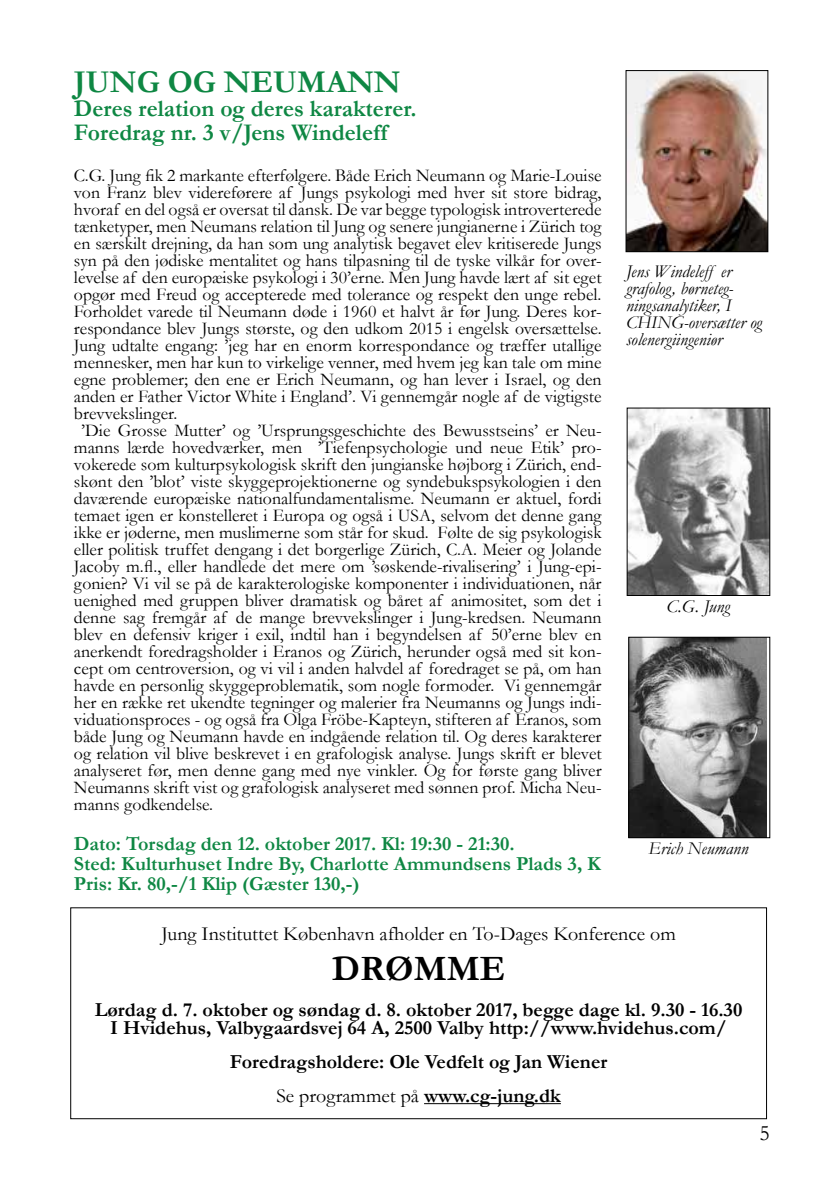
<style>
.page{position:relative;width:840px;height:1191px;background:#fff}
.page>*{position:absolute;margin:0;border:0;box-sizing:border-box;transform-origin:0 0}
.t1{font:700 36px "Garamond";color:#000}
.t2{font:700 32px "Garamond";color:#0e8743}
.t3{font:700 24px/24px "Garamond";color:#0e8743}
.t4{font:22px "Garamond";color:#000}
.t5{font:700 20px/18px "Garamond";color:#000;text-align:center}
.t6{font:700 20px/20px "Garamond";color:#0e8743}
.t7{font:20px "Garamond";color:#000}
.t8{font:18px "Garamond";color:#000}
.t9{font:italic 18px/17px "Garamond";color:#000}
.s1{font-weight:400}
</style>
<div class="page">
<img style="left:628px;top:410px;width:139px;height:184px">
<div style="left:626px;top:408px;width:143px;height:188px;border:1px solid #000"></div>
<img style="left:630px;top:639px;width:136px;height:197px">
<div style="left:628px;top:637px;width:141px;height:201px;border:1px solid #000"></div>
<hr style="left:424px;top:1103px;width:136px;height:1px;background:#000">
<div style="left:70px;top:907px;width:696px;height:212px;border:1px solid #000"></div>
<img style="left:627px;top:72px;width:138px;height:178px">
<div style="left:625px;top:70px;width:142px;height:182px;border:1px solid #000"></div>
<h2 class="t2" style="left:74px;top:60px;width:328px">JUNG OG NEUMANN</h2>
<h3 class="t3" style="left:74px;top:96px;width:344px">Deres relation og deres karakterer.<br>Foredrag nr. 3 v/Jens Windeleff</h3>
<p class="t8" style="left:74px;top:163px;width:529px">C.G. Jung fik 2 markante efterfølgere. Både Erich Neumann og Marie-Louise</p>
<p class="t8" style="left:74px;top:180px;width:528px">von Franz blev videreførere af Jungs psykologi med hver sit store bidrag,</p>
<p class="t8" style="left:74px;top:197px;width:528px">hvoraf en del også er oversat til dansk. De var begge typologisk introverterede</p>
<p class="t8" style="left:74px;top:214px;width:529px">tænketyper, men Neumans relation til Jung og senere jungianerne i Zürich tog</p>
<p class="t8" style="left:74px;top:231px;width:529px">en særskilt drejning, da han som ung analytisk begavet elev kritiserede Jungs</p>
<p class="t8" style="left:74px;top:248px;width:529px">syn på den jødiske mentalitet og hans tilpasning til de tyske vilkår for over-</p>
<p class="t8" style="left:74px;top:265px;width:528px">levelse af den europæiske psykologi i 30’erne. Men Jung havde lært af sit eget</p>
<p class="t8" style="left:74px;top:282px;width:528px">opgør med Freud og accepterede med tolerance og respekt den unge rebel.</p>
<p class="t8" style="left:74px;top:299px;width:529px">Forholdet varede til Neumann døde i 1960 et halvt år før Jung. Deres kor-</p>
<p class="t8" style="left:74px;top:316px;width:529px">respondance blev Jungs største, og den udkom 2015 i engelsk oversættelse.</p>
<p class="t8" style="left:74px;top:333px;width:529px">Jung udtalte engang: ’jeg har en enorm korrespondance og træffer utallige</p>
<p class="t8" style="left:74px;top:350px;width:528px">mennesker, men har kun to virkelige venner, med hvem jeg kan tale om mine</p>
<p class="t8" style="left:74px;top:367px;width:529px">egne problemer; den ene er Erich Neumann, og han lever i Israel, og den</p>
<p class="t8" style="left:74px;top:384px;width:529px">anden er Father Victor White i England’. Vi gennemgår nogle af de vigtigste</p>
<p class="t8" style="left:74px;top:401px;width:105px">brevvekslinger.</p>
<p class="t8" style="left:81px;top:418px;width:521px">’Die Grosse Mutter’ og ’Ursprungsgeschichte des Bewusstseins’ er Neu-</p>
<p class="t8" style="left:74px;top:435px;width:529px">manns lærde hovedværker, men ’Tiefenpsychologie und neue Etik’ pro-</p>
<p class="t8" style="left:74px;top:452px;width:529px">vokerede som kulturpsykologisk skrift den jungianske højborg i Zürich, end-</p>
<p class="t8" style="left:74px;top:469px;width:529px">skønt den ’blot’ viste skyggeprojektionerne og syndebukspsykologien i den</p>
<p class="t8" style="left:74px;top:486px;width:529px">daværende europæiske nationalfundamentalisme. Neumann er aktuel, fordi</p>
<p class="t8" style="left:74px;top:503px;width:528px">temaet igen er konstelleret i Europa og også i USA, selvom det denne gang</p>
<p class="t8" style="left:74px;top:520px;width:529px">ikke er jøderne, men muslimerne som står for skud. Følte de sig psykologisk</p>
<p class="t8" style="left:74px;top:537px;width:529px">eller politisk truffet dengang i det borgerlige Zürich, C.A. Meier og Jolande</p>
<p class="t8" style="left:74px;top:554px;width:529px">Jacoby m.fl., eller handlede det mere om ’søskende-rivalisering’ i Jung-epi-</p>
<p class="t8" style="left:74px;top:571px;width:529px">gonien? Vi vil se på de karakterologiske komponenter i individuationen, når</p>
<p class="t8" style="left:74px;top:588px;width:528px">uenighed med gruppen bliver dramatisk og båret af animositet, som det i</p>
<p class="t8" style="left:74px;top:605px;width:529px">denne sag fremgår af de mange brevvekslinger i Jung-kredsen. Neumann</p>
<p class="t8" style="left:74px;top:622px;width:528px">blev en defensiv kriger i exil, indtil han i begyndelsen af 50’erne blev en</p>
<p class="t8" style="left:74px;top:639px;width:529px">anerkendt foredragsholder i Eranos og Zürich, herunder også med sit kon-</p>
<p class="t8" style="left:74px;top:656px;width:529px">cept om centroversion, og vi vil i anden halvdel af foredraget se på, om han</p>
<p class="t8" style="left:74px;top:673px;width:529px">havde en personlig skyggeproblematik, som nogle formoder. Vi gennemgår</p>
<p class="t8" style="left:74px;top:690px;width:529px">her en række ret ukendte tegninger og malerier fra Neumanns og Jungs indi-</p>
<p class="t8" style="left:74px;top:707px;width:528px">viduationsproces - og også fra Olga Fröbe-Kapteyn, stifteren af Eranos, som</p>
<p class="t8" style="left:74px;top:724px;width:528px">både Jung og Neumann havde en indgående relation til. Og deres karakterer</p>
<p class="t8" style="left:74px;top:741px;width:529px">og relation vil blive beskrevet i en grafologisk analyse. Jungs skrift er blevet</p>
<p class="t8" style="left:74px;top:758px;width:529px">analyseret før, men denne gang med nye vinkler. Og for første gang bliver</p>
<p class="t8" style="left:74px;top:775px;width:529px">Neumanns skrift vist og grafologisk analyseret med sønnen prof. Micha Neu-</p>
<p class="t8" style="left:74px;top:792px;width:141px">manns godkendelse.</p>
<p class="t6" style="left:74px;top:833px;width:528px">Dato: Torsdag den 12. oktober 2017. Kl: 19:30 - 21:30.<br>Sted: Kulturhuset Indre By, Charlotte Ammundsens Plads 3, K<br>Pris: Kr. 80,-/1 Klip (Gæster 130,-)</p>
<p class="t9" style="left:625px;top:262px;width:137px">Jens Windeleff er grafolog, børneteg&shy;ningsanalytiker, I<br>CHING-oversætter og solenergiingeniør</p>
<p class="t9" style="left:666px;top:597px;width:65px">C.G. Jung</p>
<p class="t9" style="left:648px;top:839px;width:101px">Erich Neumann</p>
<p class="t7" style="left:161px;top:920px;width:515px">Jung Instituttet København afholder en To-Dages Konference om</p>
<h1 class="t1" style="left:332px;top:944px;width:175px">DRØMME</h1>
<p class="t5" style="left:95px;top:1001px;width:648px">Lørdag d. 7. oktober og søndag d. 8. oktober 2017, begge dage kl. 9.30 - 16.30<br>I Hvidehus, Valbygaardsvej 64 A, 2500 Valby http://www.hvidehus.com/</p>
<p class="t5" style="left:230px;top:1045px;width:378px;line-height:34px">Foredragsholdere: Ole Vedfelt og Jan Wiener<br><span class="s1">Se programmet på</span> www.cg-jung.dk</p>
<p class="t4" style="left:759px;top:1118px;width:12px">5</p>
</div>
